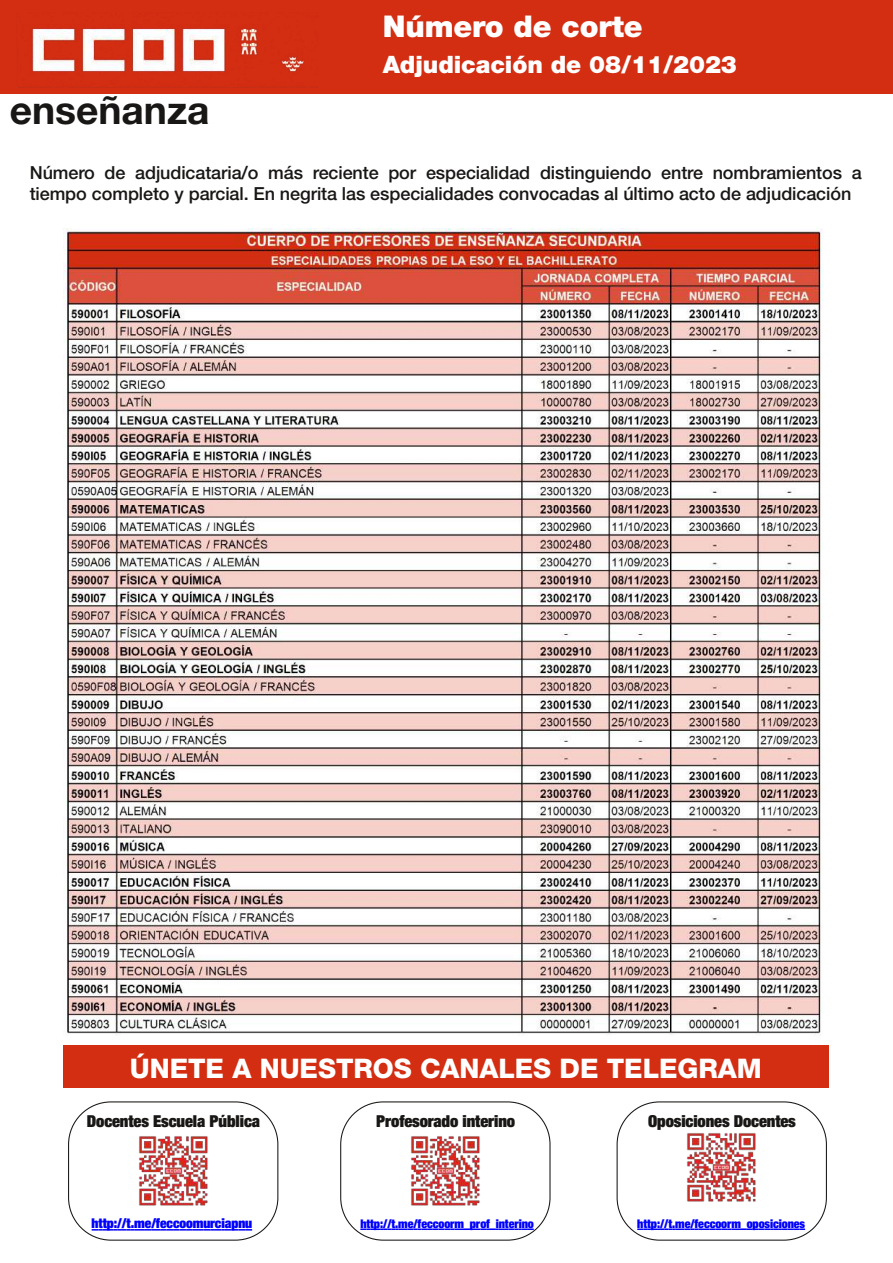
<style>
.page{position:relative;width:893px;height:1263px;background:#fff}
.page>*{position:absolute;margin:0;border:0;box-sizing:border-box;transform-origin:0 0}
.t1{font:700 39px "Helvetica Neue LT Std";color:#181715}
.t2{font:900 30px "Helvetica Neue LT Std";letter-spacing:-.005em;color:#fff}
.t3{font:800 27px "Helvetica Neue LT Std";color:#fff}
.t4{font:900 24px "Helvetica Neue LT Std";letter-spacing:-.005em;color:#fff}
.t5{font:500 18px/21.6px "Helvetica Neue LT Std";letter-spacing:-.005em;color:#181715}
.t6{font:900 condensed 16.5px "Helvetica Neue LT Std";letter-spacing:-.005em;color:#181715}
.t7{font:900 condensed 13.5px "Helvetica Neue LT Std";letter-spacing:-.005em;color:#00f}
.t8{font:900 condensed 12px "Helvetica Neue LT Std";letter-spacing:-.005em;color:#00f}
</style>
<div class="page">
<svg style="left:360px;top:1228px;width:174px;height:2px"></svg>
<div style="left:340px;top:1101px;width:210px;height:140px;border:1px solid #181715;border-radius:43px"></div>
<svg style="left:92px;top:1229px;width:160px;height:1px"></svg>
<div style="left:68px;top:1101px;width:210px;height:140px;border:1px solid #181715;border-radius:43px"></div>
<img style="left:139px;top:1136px;width:69px;height:70px">
<div style="left:0;top:0;width:893px;height:94px;background:#d32d12"></div>
<img style="left:32px;top:28px;width:272px;height:44px">
<img style="left:64px;top:229px;width:758px;height:806px">
<svg style="left:637px;top:1228px;width:168px;height:2px"></svg>
<div style="left:617px;top:1101px;width:210px;height:140px;border:1px solid #181715;border-radius:43px"></div>
<img style="left:687px;top:1133px;width:69px;height:69px">
<img style="left:411px;top:1136px;width:69px;height:70px">
<div style="left:64px;top:1045px;width:765px;height:43px;background:#d32d12"></div>
<h1 class="t1" style="left:10px;top:96px;width:201px">enseñanza</h1>
<h2 class="t2" style="left:383px;top:15px;width:262px">Número de corte</h2>
<h3 class="t4" style="left:383px;top:56px;width:356px">Adjudicación de 08/11/2023</h3>
<p class="t5" style="left:30px;top:164px;width:833px">Número de adjudicataria/o más reciente por especialidad distinguiendo entre nombramientos a tiempo completo y parcial. En negrita las especialidades convocadas al último acto de adjudicación</p>
<h3 class="t3" style="left:130px;top:1059px;width:633px">ÚNETE A NUESTROS CANALES DE TELEGRAM</h3>
<p class="t6" style="left:87px;top:1115px;width:175px">Docentes Escuela Pública</p>
<p class="t7" style="left:92px;top:1219px;width:162px">http://t.me/feccoomurciapnu</p>
<p class="t6" style="left:376px;top:1115px;width:141px">Profesorado interino</p>
<p class="t8" style="left:360px;top:1219px;width:175px">http://t.me/feccoorm_prof_interino</p>
<p class="t6" style="left:648px;top:1115px;width:149px">Oposiciones Docentes</p>
<p class="t8" style="left:637px;top:1219px;width:169px">http://t.me/feccoorm_oposiciones</p>
</div>
